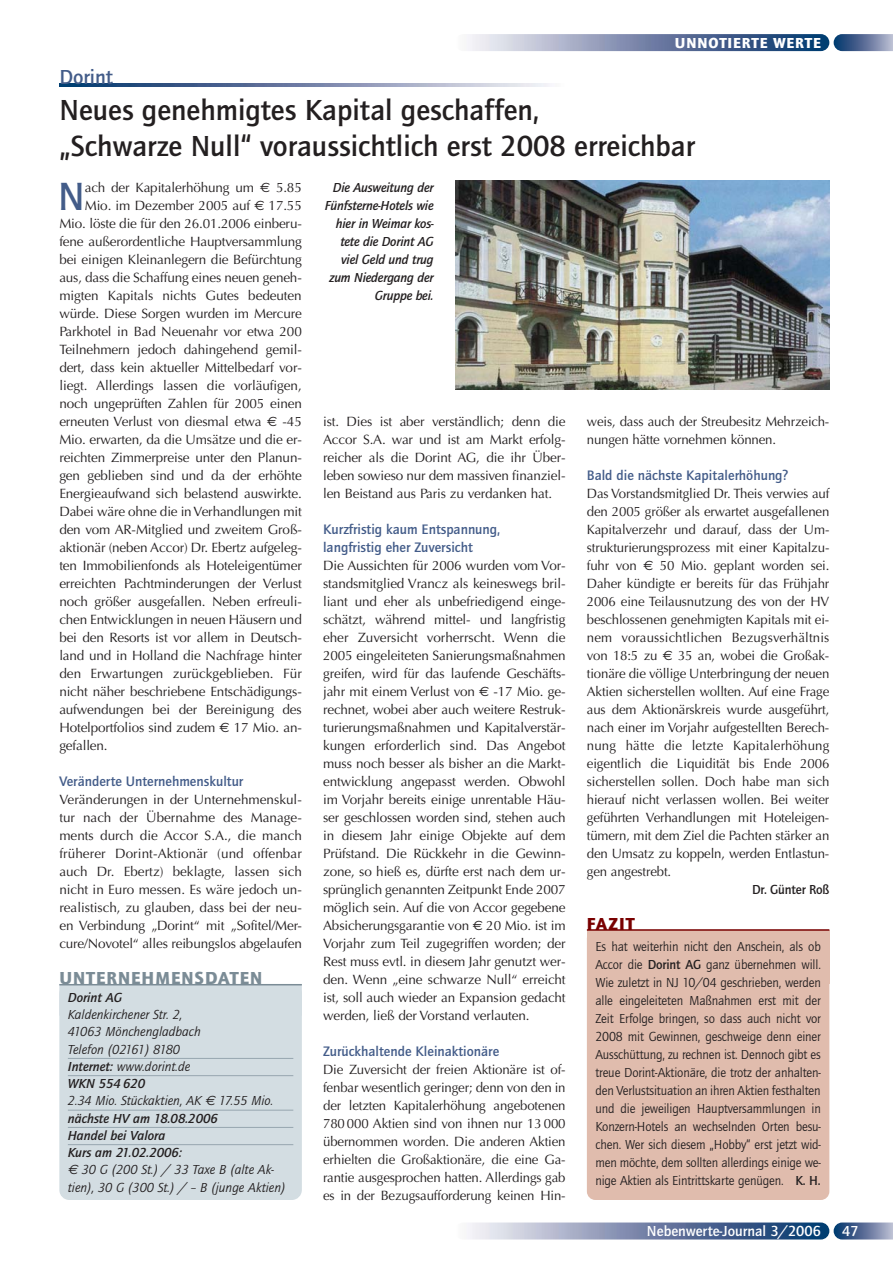
<style>
.page{position:relative;width:893px;height:1263px;background:#fff}
.page>*{position:absolute;margin:0;border:0;box-sizing:border-box;transform-origin:0 0}
.t1{font:700 40.8px "Quay Itc T";color:#435c89}
.t2{font:700 30px/36px "Quay Itc T";color:#231f20}
.t3{font:700 21px "Quay Itc T";color:#435c89}
.t4{font:900 18px "Quay Itc T";letter-spacing:.06em;color:#7b8c96}
.t5{font:900 18px "Quay Itc T";letter-spacing:.06em;color:#790000}
.t6{font:700 15px "Quay Itc T";color:#fff}
.t7{font:900 15px "Quay Itc T";letter-spacing:.06em;color:#fff}
.t8{font:700 14.25px/18px "Quay Itc T";color:#435c89}
.t9{font:13.5px/18px "Optima";letter-spacing:-.01em;color:#231f20;text-align:justify}
.t10{font:13.5px/18px "Quay Itc T";letter-spacing:-.01em;color:#231f20;text-align:justify}
.t11{font:italic 13.5px/17.2px "Quay Itc T";color:#231f20}
.t12{font:italic 700 13.5px/18px "Quay Itc T";letter-spacing:-.01em;color:#231f20;text-align:right}
.t13{font:700 13.5px "Quay Itc T";letter-spacing:-.01em;color:#231f20}
.s1{font-family:"Euro Sans"}
.s2{font-weight:700}
</style>
<div class="page">
<img style="left:833px;top:34px;width:59px;height:17px">
<img style="left:455px;top:34px;width:374px;height:17px;border-radius:9px">
<img style="left:833px;top:1223px;width:59px;height:17px">
<img style="left:455px;top:1223px;width:374px;height:17px;border-radius:9px">
<img style="left:59px;top:84px;width:490px;height:2px">
<div style="left:59px;top:985px;width:243px;height:215px;background:#d3dde2"></div>
<hr style="left:68px;top:1058px;width:225px;height:1px;background:#97a6af">
<hr style="left:68px;top:1075px;width:225px;height:1px;background:#97a6af">
<hr style="left:68px;top:1110px;width:225px;height:1px;background:#97a6af">
<hr style="left:68px;top:1127px;width:225px;height:1px;background:#97a6af">
<hr style="left:68px;top:1144px;width:225px;height:1px;background:#97a6af">
<hr style="left:59px;top:984px;width:243px;height:1px;background:#7b8c96">
<div style="left:587px;top:930px;width:242px;height:270px;background:#e0bcad;border-radius:9px"></div>
<hr style="left:587px;top:929px;width:242px;height:2px;background:#790000">
<img style="left:455px;top:180px;width:374px;height:210px">
<p class="t7" style="left:675px;top:37px;width:147px">UNNOTIERTE WERTE</p>
<h3 class="t3" style="left:59px;top:69px;width:55px">Dorint</h3>
<h2 class="t2" style="left:59px;top:95px;width:637px">Neues genehmigtes Kapital geschaffen,<br>„Schwarze Null“ voraussichtlich erst 2008 erreichbar</h2>
<h1 class="t1" style="left:58px;top:181px;width:28px">N</h1>
<p class="t9" style="left:85px;top:180px;width:218px">ach der Kapitalerhöhung um <span class="s1">€</span> 5.85</p>
<p class="t12" style="left:325px;top:180px;width:111px">Die Ausweitung der<br>Fünfsterne-Hotels wie hier in Weimar kos&shy;tete die Dorint AG viel Geld und trug zum Niedergang der<br>Gruppe bei.</p>
<p class="t9" style="left:85px;top:198px;width:218px">Mio. im Dezember 2005 auf <span class="s1">€</span> 17.55</p>
<p class="t9" style="left:59px;top:216px;width:244px">Mio. löste die für den 26.01.2006 einberu-</p>
<p class="t9" style="left:59px;top:234px;width:244px">fene außerordentliche Hauptversammlung</p>
<p class="t9" style="left:59px;top:252px;width:244px">bei einigen Kleinanlegern die Befürchtung</p>
<p class="t9" style="left:59px;top:270px;width:244px">aus, dass die Schaffung eines neuen geneh-</p>
<p class="t9" style="left:59px;top:288px;width:244px">migten Kapitals nichts Gutes bedeuten</p>
<p class="t9" style="left:59px;top:306px;width:244px">würde. Diese Sorgen wurden im Mercure</p>
<p class="t9" style="left:59px;top:324px;width:244px">Parkhotel in Bad Neuenahr vor etwa 200</p>
<p class="t9" style="left:59px;top:342px;width:244px">Teilnehmern jedoch dahingehend gemil-</p>
<p class="t9" style="left:59px;top:360px;width:244px">dert, dass kein aktueller Mittelbedarf vor-</p>
<p class="t9" style="left:59px;top:378px;width:244px">liegt. Allerdings lassen die vorläufigen,</p>
<p class="t9" style="left:59px;top:396px;width:244px">noch ungeprüften Zahlen für 2005 einen</p>
<p class="t9" style="left:59px;top:414px;width:244px">erneuten Verlust von diesmal etwa <span class="s1">€</span> -45</p>
<p class="t9" style="left:59px;top:432px;width:244px">Mio. erwarten, da die Umsätze und die er-</p>
<p class="t9" style="left:59px;top:450px;width:244px">reichten Zimmerpreise unter den Planun-</p>
<p class="t9" style="left:59px;top:468px;width:244px">gen geblieben sind und da der erhöhte</p>
<p class="t9" style="left:59px;top:486px;width:244px">Energieaufwand sich belastend auswirkte.</p>
<p class="t9" style="left:59px;top:504px;width:244px">Dabei wäre ohne die in Verhandlungen mit</p>
<p class="t9" style="left:59px;top:522px;width:244px">den vom AR-Mitglied und zweitem Groß-</p>
<p class="t9" style="left:59px;top:540px;width:244px">aktionär (neben Accor) Dr. Ebertz aufgeleg-</p>
<p class="t9" style="left:59px;top:558px;width:244px">ten Immobilienfonds als Hoteleigentümer</p>
<p class="t9" style="left:59px;top:576px;width:244px">erreichten Pachtminderungen der Verlust</p>
<p class="t9" style="left:59px;top:594px;width:244px">noch größer ausgefallen. Neben erfreuli-</p>
<p class="t9" style="left:59px;top:612px;width:244px">chen Entwicklungen in neuen Häusern und</p>
<p class="t9" style="left:59px;top:630px;width:244px">bei den Resorts ist vor allem in Deutsch-</p>
<p class="t9" style="left:59px;top:648px;width:244px">land und in Holland die Nachfrage hinter</p>
<p class="t9" style="left:59px;top:666px;width:244px">den Erwartungen zurückgeblieben. Für</p>
<p class="t9" style="left:59px;top:684px;width:244px">nicht näher beschriebene Entschädigungs-</p>
<p class="t9" style="left:59px;top:702px;width:244px">aufwendungen bei der Bereinigung des</p>
<p class="t9" style="left:59px;top:720px;width:244px">Hotelportfolios sind zudem <span class="s1">€</span> 17 Mio. an-</p>
<p class="t9" style="left:59px;top:738px;width:50px">gefallen.</p>
<p class="t8" style="left:59px;top:774px;width:185px">Veränderte Unternehmenskultur</p>
<p class="t9" style="left:59px;top:792px;width:244px">Veränderungen in der Unternehmenskul&shy;tur nach der Übernahme des Manage&shy;ments durch die Accor S.A., die manch früherer Dorint-Aktionär (und offenbar auch Dr. Ebertz) beklagte, lassen sich nicht in Euro messen. Es wäre jedoch un&shy;realistisch, zu glauben, dass bei der neu&shy;en Verbindung „Dorint“ mit „Sofitel/Mer&shy;cure/Novotel“ alles reibungslos abgelaufen</p>
<p class="t9" style="left:323px;top:414px;width:244px">ist. Dies ist aber verständlich; denn die Accor S.A. war und ist am Markt erfolg&shy;reicher als die Dorint AG, die ihr Über&shy;leben sowieso nur dem massiven finanziel&shy;len Beistand aus Paris zu verdanken hat.</p>
<p class="t8" style="left:323px;top:522px;width:179px">Kurzfristig kaum Entspannung, langfristig eher Zuversicht</p>
<p class="t9" style="left:323px;top:558px;width:244px">Die Aussichten für 2006 wurden vom Vor&shy;standsmitglied Vrancz als keineswegs bril&shy;liant und eher als unbefriedigend einge&shy;schätzt, während mittel- und langfristig eher Zuversicht vorherrscht. Wenn die 2005 eingeleiteten Sanierungsmaßnahmen greifen, wird für das laufende Geschäfts&shy;jahr mit einem Verlust von <span class="s1">€</span> -17 Mio. ge&shy;rechnet, wobei aber auch weitere Restruk&shy;turierungsmaßnahmen und Kapitalverstär&shy;kungen erforderlich sind. Das Angebot muss noch besser als bisher an die Markt&shy;entwicklung angepasst werden. Obwohl im Vorjahr bereits einige unrentable Häu&shy;ser geschlossen worden sind, stehen auch in diesem Jahr einige Objekte auf dem Prüfstand. Die Rückkehr in die Gewinn&shy;zone, so hieß es, dürfte erst nach dem ur&shy;sprünglich genannten Zeitpunkt Ende 2007 möglich sein. Auf die von Accor gegebene Absicherungsgarantie von <span class="s1">€</span> 20 Mio. ist im Vorjahr zum Teil zugegriffen worden; der Rest muss evtl. in diesem Jahr genutzt wer&shy;den. Wenn „eine schwarze Null“ erreicht ist, soll auch wieder an Expansion gedacht werden, ließ der Vorstand verlauten.</p>
<p class="t8" style="left:323px;top:1044px;width:178px">Zurückhaltende Kleinaktionäre</p>
<p class="t9" style="left:323px;top:1062px;width:244px">Die Zuversicht der freien Aktionäre ist of&shy;fenbar wesentlich geringer; denn von den in der letzten Kapitalerhöhung angebotenen 780 000 Aktien sind von ihnen nur 13 000 übernommen worden. Die anderen Aktien erhielten die Großaktionäre, die eine Ga&shy;rantie ausgesprochen hatten. Allerdings gab es in der Bezugsaufforderung keinen Hin-</p>
<p class="t9" style="left:587px;top:414px;width:244px">weis, dass auch der Streubesitz Mehrzeich&shy;nungen hätte vornehmen können.</p>
<p class="t8" style="left:587px;top:468px;width:203px">Bald die nächste Kapitalerhöhung?</p>
<p class="t9" style="left:587px;top:486px;width:244px">Das Vorstandsmitglied Dr. Theis verwies auf den 2005 größer als erwartet ausgefallenen Kapitalverzehr und darauf, dass der Um&shy;strukturierungsprozess mit einer Kapitalzu&shy;fuhr von <span class="s1">€</span> 50 Mio. geplant worden sei.<br>Daher kündigte er bereits für das Frühjahr 2006 eine Teilausnutzung des von der HV beschlossenen genehmigten Kapitals mit ei&shy;nem voraussichtlichen Bezugsverhältnis von 18:5 zu <span class="s1">€</span> 35 an, wobei die Großak&shy;tionäre die völlige Unterbringung der neuen Aktien sicherstellen wollten. Auf eine Frage aus dem Aktionärskreis wurde ausgeführt, nach einer im Vorjahr aufgestellten Berech&shy;nung hätte die letzte Kapitalerhöhung eigentlich die Liquidität bis Ende 2006 sicherstellen sollen. Doch habe man sich hierauf nicht verlassen wollen. Bei weiter geführten Verhandlungen mit Hoteleigen&shy;tümern, mit dem Ziel die Pachten stärker an den Umsatz zu koppeln, werden Entlastun&shy;gen angestrebt.</p>
<p class="t13" style="left:752px;top:884px;width:79px">Dr. Günter Roß</p>
<h3 class="t5" style="left:587px;top:917px;width:49px">FAZIT</h3>
<p class="t10" style="left:595px;top:938px;width:227px">Es hat weiterhin nicht den Anschein, als ob Accor die <span class="s2">Dorint AG</span> ganz übernehmen will.<br>Wie zuletzt in NJ 10/04 geschrieben, werden alle eingeleiteten Maßnahmen erst mit der Zeit Erfolge bringen, so dass auch nicht vor 2008 mit Gewinnen, geschweige denn einer Ausschüttung, zu rechnen ist. Dennoch gibt es treue Dorint-Aktionäre, die trotz der anhalten&shy;den Verlustsituation an ihren Aktien festhalten und die jeweiligen Hauptversammlungen in Konzern-Hotels an wechselnden Orten besu&shy;chen. Wer sich diesem „Hobby“ erst jetzt wid&shy;men möchte, dem sollten allerdings einige we&shy;nige Aktien als Eintrittskarte genügen. <span class="s2">K. H.</span></p>
<h3 class="t4" style="left:59px;top:971px;width:204px">UNTERNEHMENSDATEN</h3>
<p class="t12" style="left:68px;top:990px;width:56px">Dorint AG</p>
<p class="t11" style="left:68px;top:1007px;width:219px">Kaldenkirchener Str. 2,<br>41063 Mönchengladbach<br>Telefon (02161) 8180<br><span class="s2">Internet:</span> www.dorint.de<br><span class="s2">WKN 554 620<br></span>2.34 Mio. Stückaktien, AK <span class="s1">€</span> 17.55 Mio. <span class="s2">nächste HV am 18.08.2006<br>Handel bei Valora<br>Kurs am 21.02.2006:<br></span><span class="s1">€</span> 30 G (200 St.) / 33 Taxe B (alte Ak&shy;tien), 30 G (300 St.) / – B (junge Aktien)</p>
<p class="t6" style="left:647px;top:1226px;width:175px">Nebenwerte-Journal 3/2006</p>
<p class="t6" style="left:842px;top:1226px;width:18px">47</p>
</div>
